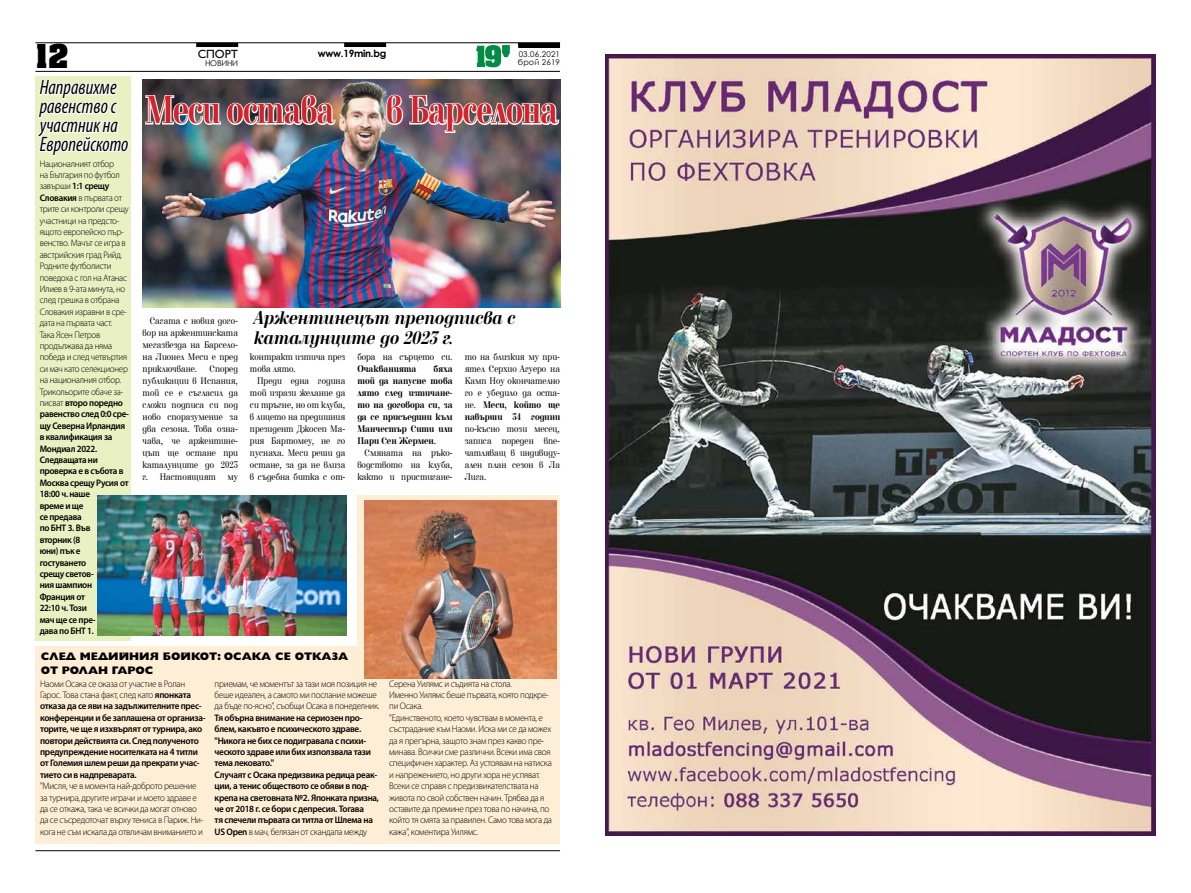
<style>
.page{position:relative;width:1191px;height:893px;background:#fff}
.page>*{position:absolute;margin:0;border:0;box-sizing:border-box;transform-origin:0 0}
.t1{font:700 41px "Elfin CYR";letter-spacing:-.025em;color:#d2232a;scale:.74 1}
.t2{font:700 28px "Achen Cyr";color:#000}
.t3{font:italic condensed 21px/19px "Myriad Pro";color:#000;scale:.93 1}
.t4{font:italic 700 19px/20px "Elfin CYR";color:#000;scale:.85 1}
.t5{font:12px "Gilt";color:#000}
.t6{font:800 11px/13.5px "Gilt";color:#000}
.t7{font:10px/12px "Elfin CYR";color:#000;text-align:justify;scale:.85 1}
.t8{font:700 10px/12px "Elfin CYR";color:#000;text-align:justify;scale:.85 1}
.t9{font:700 10px "Century Gothic";letter-spacing:-.03em;color:#000}
.t10{font:300 9.5px/11.4px "Myriad Pro";letter-spacing:-.03em;color:#000;scale:.96 1}
.t11{font:300 9.5px/11.4px "Myriad Pro";letter-spacing:-.03em;color:#000;scale:.95 1}
.t12{font:600 9.5px/11.4px "Myriad Pro";letter-spacing:-.03em;color:#000;scale:.96 1}
.t13{font:8px "Century Gothic";letter-spacing:.02em;color:#000}
.s1{font-weight:600}
.s2{font-weight:700}
.s3{font-weight:300}
</style>
<div class="page">
<hr style="left:35px;top:43px;width:525px;height:1px;background:#000">
<hr style="left:35px;top:71px;width:525px;height:1px;background:#000">
<svg style="left:476px;top:45px;width:34px;height:22px"></svg>
<div style="left:196px;top:43px;width:42px;height:4px;border:1px solid #000"></div>
<div style="left:344px;top:43px;width:42px;height:4px;border:1px solid #000"></div>
<hr style="left:518px;top:43px;width:41px;height:4px;background:#000">
<div style="left:518px;top:43px;width:42px;height:5px;border:1px solid #000"></div>
<hr style="left:35px;top:850px;width:525px;height:1px;background:#000">
<div style="left:35px;top:77px;width:96px;height:564px;background:#e9f0c2"></div>
<div style="left:35px;top:647px;width:525px;height:197px;background:#ffeed6"></div>
<div style="left:358px;top:495px;width:202px;height:191px;background:#ffeed6"></div>
<img style="left:143px;top:79px;width:417px;height:228px">
<svg style="left:36px;top:70px;width:94px;height:87px"></svg>
<img style="left:144px;top:82px;width:193px;height:46px">
<img style="left:385px;top:94px;width:175px;height:40px">
<img style="left:98px;top:495px;width:249px;height:140px">
<img style="left:364px;top:500px;width:192px;height:178px">
<img style="left:605px;top:55px;width:550px;height:780px">
<h2 class="t2" style="left:35px;top:37px;width:35px">12</h2>
<h3 class="t3" style="left:40px;top:77px;width:97px">Направихме равенство с участник на<br>Европейското</h3>
<p class="t11" style="left:40px;top:158px;width:95px">Националният отбор<br>на България по футбол завърши <span class="s1">1:1 срещу<br>Словакия</span> в първата от трите си контроли срещу участници на предсто&shy;ящото европейско пър&shy;венство. Мачът се игра в австрийския град Рийд.<br>Родните футболисти поведоха с гол на Атанас<br>Илиев в 9-ата минута, но след грешка в отбрана<br>Словакия изравни в сре&shy;дата на първата част.<br>Така Ясен Петров продължава да няма победа и след четвъртия си мач като селекционер на националния отбор.<br>Трикольорите обаче за&shy;писват <span class="s1">второ поредно равенство след 0:0 сре&shy;щу Северна Ирландия в квалификация за<br>Мондиал 2022.<br>Следващата ни проверка е в събота в<br>Москва срещу Русия от<br>18:00 ч. наше<br>време и ще<br>се предава<br>по БНТ 3. Във<br>вторник (8<br>юни) пък е гостуването<br>срещу светов-<br>ния шампион<br>Франция от<br>22:10 ч. Този<br>мач ще се пре-<br>дава по БНТ 1.</span></p>
<p class="t5" style="left:198px;top:48px;width:42px">СПОРТ</p>
<p class="t9" style="left:318px;top:45px;width:70px">www.19min.bg</p>
<p class="t13" style="left:205px;top:58px;width:35px">НОВИНИ</p>
<p class="t13" style="left:519px;top:48px;width:43px">03.06.2021</p>
<p class="t13" style="left:518px;top:56px;width:44px">брой 2619</p>
<h1 class="t1" style="left:145px;top:88px;width:257px">Меси остава</h1>
<h1 class="t1" style="left:386px;top:88px;width:234px">в Барселона</h1>
<p class="t7" style="left:143px;top:315px;width:114px;text-indent:7px">Сагата с новия дого&shy;вор на аржентинската мегазвезда на Барсело&shy;на Лионел Меси е пред приключване. Според публикации в Испания, той се е съгласил да сложи подписа си под ново споразумение за два сезона. Това озна&shy;чава, че аржентине&shy;цът ще остане при каталунците до 2023 г. Настоящият му</p>
<h3 class="t4" style="left:253px;top:308px;width:309px">Аржентинецът преподписва с каталунците до 2023 г.</h3>
<p class="t7" style="left:250px;top:351px;width:114px">контракт изтича през това лято.</p>
<p class="t7" style="left:250px;top:375px;width:114px;text-indent:7px">Преди една година той изрази желание да си тръгне, но от клуба, в лицето на предишния президент Джосеп Ма&shy;рия Бартомеу, не го пуснаха. Меси реши да остане, за да не влиза в съдебна битка с от-</p>
<p class="t7" style="left:357px;top:351px;width:114px">бора на сърцето си.</p>
<p class="t8" style="left:357px;top:363px;width:71px">Очакванията</p>
<p class="t8" style="left:357px;top:363px;width:114px;text-indent:76px">бяха той да напусне това лято след изтичане&shy;то на договора си, за да се присъедини към Манчестър Сити или Пари Сен Жермен.</p>
<p class="t7" style="left:357px;top:447px;width:114px;text-indent:7px">Смяната на ръко&shy;водството на клуба, както и пристигане-</p>
<p class="t7" style="left:465px;top:351px;width:114px">то на близкия му при&shy;ятел Серхио Агуеро на Камп Ноу окончателно го е убедило да оста&shy;не. <span class="s2">Меси, който ще навърши 34 години</span></p>
<p class="t7" style="left:465px;top:423px;width:114px">по-късно този месец, записа пореден впе&shy;чатляващ в индивиду&shy;ален план сезон в Ла Лига.</p>
<p class="t6" style="left:41px;top:650px;width:309px">СЛЕД МЕДИЙНИЯ БОЙКОТ: ОСАКА СЕ ОТКАЗА<br>ОТ РОЛАН ГАРОС</p>
<p class="t12" style="left:40px;top:677px;width:174px"><span class="s3">Наоми Осака се оказа от участие в Ролан Гарос. Това стана факт, след като</span> японката отказа да се яви на задължителните прес&shy;конференции и бе заплашена от организа&shy;торите, че ще я изхвърлят от турнира, ако повтори действията си. След полученото предупреждение носителката на 4 титли от Големия шлем реши да прекрати учас&shy;тието си в надпреварата.</p>
<p class="t10" style="left:40px;top:780px;width:172px">"Мисля, че в момента най-доброто решение за турнира, другите играчи и моето здраве е да се откажа, така че всички да могат отново да се съсредоточат върху тениса в Париж. Ни&shy;кога не съм искала да отвличам вниманието и</p>
<p class="t10" style="left:215px;top:678px;width:173px">приемам, че моментът за тази моя позиция не беше идеален, а самото ми послание можеше да бъде по-ясно", съобщи Осака в понеделник.</p>
<p class="t12" style="left:215px;top:712px;width:173px">Тя обърна внимание на сериозен про&shy;блем, какъвто е психическото здраве. "Никога не бих се подигравала с психи&shy;ческото здраве или бих използвала тази тема лековато."<br>Случаят с Осака предизвика редица реак&shy;ции, а тенис обществото се обяви в под&shy;крепа на световната №2. Японката призна, че от 2018 г. се бори с депресия. Тогава<br>тя спечели първата си титла от Шлема на US Open <span class="s3">в мач, белязан от скандала между</span></p>
<p class="t10" style="left:389px;top:678px;width:171px">Серена Уилямс и съдията на стола.<br>Именно Уилямс беше първата, която подкре&shy;пи Осака.<br>"Единственото, което чувствам в момента, е състрадание към Наоми. Иска ми се да можех да я прегърна, защото знам през какво пре&shy;минава. Всички сме различни. Всеки има своя специфичен характер. Аз устоявам на натиска и напрежението, но други хора не успяват.<br>Всеки се справя с предизвикателствата на живота по свой собствен начин. Трябва да я оставите да премине през това по начина, по който тя смята за правилен. Само това мога да кажа", коментира Уилямс.</p>
</div>
